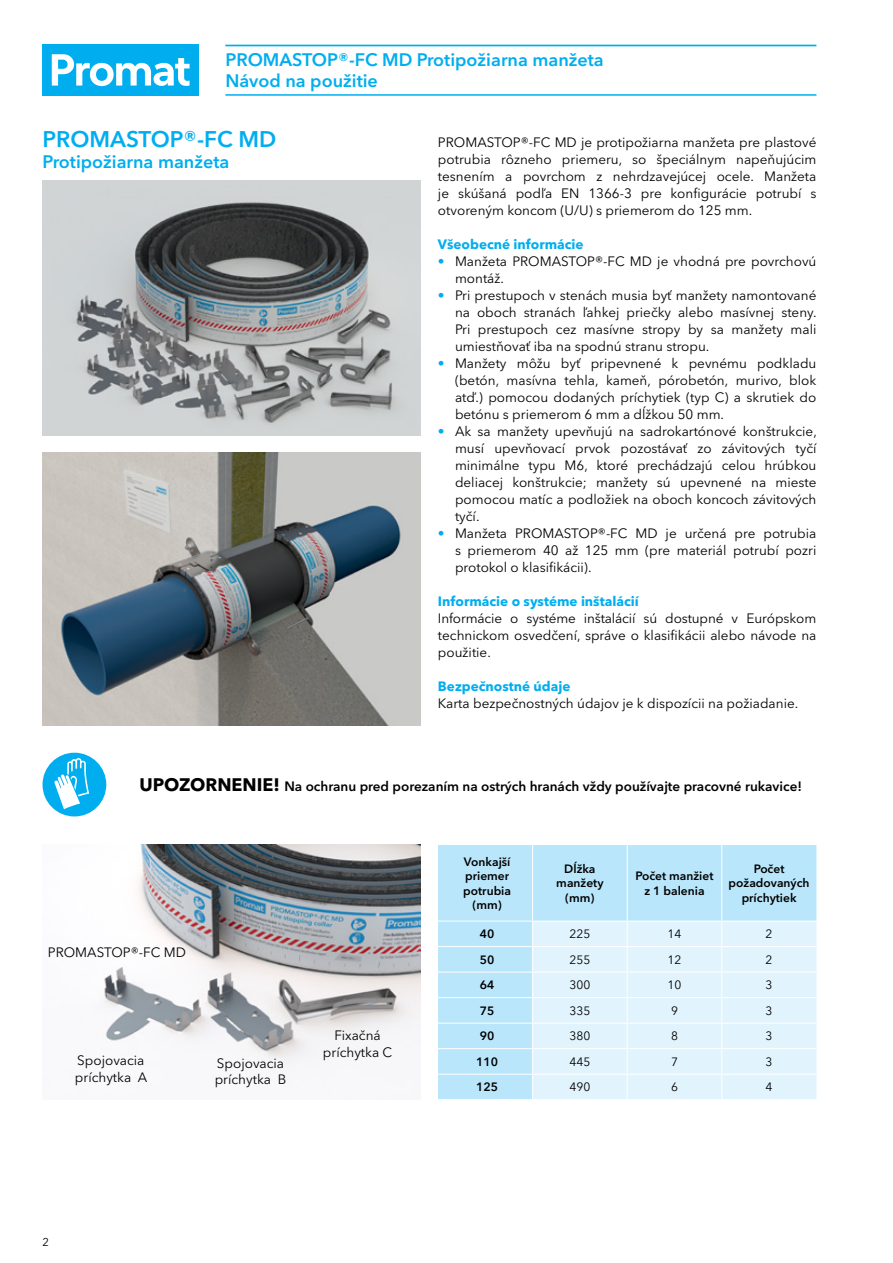
<style>
.page{position:relative;width:893px;height:1263px;background:#fff}
.page>*{position:absolute;margin:0;border:0;box-sizing:border-box;transform-origin:0 0}
.t1{font:600 22.5px "Avenir Next W1 G";color:#00aeef}
.t2{font:600 18px/21.3px "Avenir Next W1 G";color:#00aeef}
.t3{font:13.5px/17px "Avenir Next W1 G";color:#000;text-align:justify}
.t4{font:600 13.5px "Avenir Next W1 G";color:#000}
.t5{font:700 13.5px "Avenir Next W1 G";color:#00aeef}
.t6{font:600 12px/14.4px "Avenir Next W1 G";color:#000;text-align:center}
.t7{font:12px "Avenir Next W1 G";color:#000}
.t8{font:11.25px "Avenir Next W1 G";color:#000}
.s1{color:#00aeef}
.s2{font-weight:700;font-size:18px}
</style>
<div class="page">
<div style="left:43px;top:45px;width:156px;height:51px;background:#00aeef"></div>
<svg style="left:52px;top:54px;width:138px;height:32px"></svg>
<img style="left:43px;top:181px;width:378px;height:255px">
<img style="left:43px;top:453px;width:378px;height:272px">
<div style="left:43px;top:753px;width:63px;height:63px;background:#00aeef;border-radius:50%"></div>
<svg style="left:54px;top:758px;width:35px;height:51px"></svg>
<img style="left:103px;top:844px;width:318px;height:220px">
<hr style="left:225px;top:45px;width:591px;height:1px;background:#00aeef">
<hr style="left:225px;top:94px;width:591px;height:2px;background:#00aeef">
<div style="left:438px;top:845px;width:378px;height:254px;background:#b9e6fa"></div>
<div style="left:533px;top:922px;width:283px;height:177px;background:#e1f4fd"></div>
<hr style="left:438px;top:921px;width:95px;height:1px;background:#fff">
<hr style="left:627px;top:921px;width:95px;height:1px;background:#fff">
<hr style="left:533px;top:921px;width:94px;height:1px;background:#fff">
<hr style="left:533px;top:946px;width:94px;height:1px;background:#fff">
<hr style="left:627px;top:946px;width:95px;height:1px;background:#fff">
<hr style="left:533px;top:972px;width:94px;height:1px;background:#fff">
<hr style="left:627px;top:972px;width:95px;height:1px;background:#fff">
<hr style="left:533px;top:997px;width:94px;height:1px;background:#fff">
<hr style="left:627px;top:997px;width:95px;height:1px;background:#fff">
<hr style="left:533px;top:1023px;width:94px;height:1px;background:#fff">
<hr style="left:627px;top:1023px;width:95px;height:1px;background:#fff">
<hr style="left:533px;top:1048px;width:94px;height:1px;background:#fff">
<hr style="left:627px;top:1048px;width:95px;height:1px;background:#fff">
<hr style="left:533px;top:1074px;width:94px;height:1px;background:#fff">
<hr style="left:627px;top:1074px;width:95px;height:1px;background:#fff">
<hr style="left:627px;top:845px;width:1px;height:76px;background:#fff">
<hr style="left:721px;top:845px;width:1px;height:76px;background:#fff">
<svg style="left:627px;top:922px;width:1px;height:177px"></svg>
<svg style="left:721px;top:922px;width:1px;height:177px"></svg>
<hr style="left:532px;top:845px;width:1px;height:76px;background:#fff">
<svg style="left:532px;top:921px;width:1px;height:178px"></svg>
<hr style="left:438px;top:946px;width:95px;height:1px;background:#fff">
<hr style="left:438px;top:972px;width:95px;height:1px;background:#fff">
<hr style="left:438px;top:997px;width:95px;height:1px;background:#fff">
<hr style="left:438px;top:1023px;width:95px;height:1px;background:#fff">
<hr style="left:438px;top:1048px;width:95px;height:1px;background:#fff">
<hr style="left:438px;top:1074px;width:95px;height:1px;background:#fff">
<hr style="left:722px;top:921px;width:94px;height:1px;background:#fff">
<hr style="left:722px;top:946px;width:94px;height:1px;background:#fff">
<hr style="left:722px;top:972px;width:94px;height:1px;background:#fff">
<hr style="left:722px;top:997px;width:94px;height:1px;background:#fff">
<hr style="left:722px;top:1023px;width:94px;height:1px;background:#fff">
<hr style="left:722px;top:1048px;width:94px;height:1px;background:#fff">
<hr style="left:722px;top:1074px;width:94px;height:1px;background:#fff">
<h2 class="t2" style="left:225px;top:49px;width:380px">PROMASTOP®-FC MD Protipožiarna manžeta<br>Návod na použitie</h2>
<h1 class="t1" style="left:43px;top:125px;width:235px">PROMASTOP®-FC MD</h1>
<h2 class="t2" style="left:43px;top:151px;width:188px">Protipožiarna manžeta</h2>
<p class="t3" style="left:438px;top:134px;width:380px">PROMASTOP®-FC MD je protipožiarna manžeta pre plastové potrubia rôzneho priemeru, so špeciálnym napeňujúcim tesnením a povrchom z nehrdzavejúcej ocele. Manžeta je skúšaná podľa EN 1366-3 pre konfigurácie potrubí s otvoreným koncom (U/U) s priemerom do 125 mm.</p>
<p class="t5" style="left:438px;top:236px;width:147px">Všeobecné informácie</p>
<p class="t3" style="left:455px;top:253px;width:363px;text-indent:-17px"><span class="s1">•</span> Manžeta PROMASTOP®-FC MD je vhodná pre povrchovú montáž.</p>
<p class="t3" style="left:455px;top:287px;width:363px;text-indent:-17px"><span class="s1">•</span> Pri prestupoch v stenách musia byť manžety namontované na oboch stranách ľahkej priečky alebo masívnej steny.<br>Pri prestupoch cez masívne stropy by sa manžety mali umiestňovať iba na spodnú stranu stropu.</p>
<p class="t3" style="left:455px;top:355px;width:363px;text-indent:-17px"><span class="s1">•</span> Manžety môžu byť pripevnené k pevnému podkladu (betón, masívna tehla, kameň, pórobetón, murivo, blok atď.) pomocou dodaných príchytiek (typ C) a skrutiek do betónu s priemerom 6 mm a dĺžkou 50 mm.</p>
<p class="t3" style="left:455px;top:423px;width:363px;text-indent:-17px"><span class="s1">•</span> Ak sa manžety upevňujú na sadrokartónové konštrukcie, musí upevňovací prvok pozostávať zo závitových tyčí minimálne typu M6, ktoré prechádzajú celou hrúbkou deliacej konštrukcie; manžety sú upevnené na mieste pomocou matíc a podložiek na oboch koncoch závitových tyčí.</p>
<p class="t3" style="left:455px;top:525px;width:363px;text-indent:-17px"><span class="s1">•</span> Manžeta PROMASTOP®-FC MD je určená pre potrubia s priemerom 40 až 125 mm (pre materiál potrubí pozri protokol o klasifikácii).</p>
<p class="t5" style="left:438px;top:593px;width:202px">Informácie o systéme inštalácií</p>
<p class="t3" style="left:438px;top:610px;width:380px">Informácie o systéme inštalácií sú dostupné v Európskom technickom osvedčení, správe o klasifikácii alebo návode na použitie.</p>
<p class="t5" style="left:438px;top:678px;width:134px">Bezpečnostné údaje</p>
<p class="t3" style="left:438px;top:695px;width:362px">Karta bezpečnostných údajov je k dispozícii na požiadanie.</p>
<p class="t4" style="left:139px;top:778px;width:664px"><span class="s2">UPOZORNENIE!</span> Na ochranu pred porezaním na ostrých hranách vždy používajte pracovné rukavice!</p>
<p class="t3" style="left:48px;top:943px;width:140px">PROMASTOP®-FC MD</p>
<p class="t3" style="left:75px;top:1052px;width:74px;line-height:16.2px">Spojovacia príchytka A</p>
<p class="t3" style="left:215px;top:1055px;width:73px;line-height:16.2px">Spojovacia príchytka B</p>
<p class="t3" style="left:323px;top:1028px;width:71px;line-height:16.2px;text-align:center">Fixačná príchytka C</p>
<p class="t8" style="left:43px;top:1235px;width:8px">2</p>
<p class="t6" style="left:463px;top:854px;width:49px">Vonkajší priemer potrubia (mm)</p>
<p class="t6" style="left:556px;top:861px;width:49px">Dĺžka manžety (mm)</p>
<p class="t6" style="left:636px;top:869px;width:79px">Počet manžiet z 1 balenia</p>
<p class="t6" style="left:729px;top:861px;width:82px">Počet požadovaných príchytiek</p>
<p class="t6" style="left:480px;top:927px;width:16px">40</p>
<p class="t7" style="left:569px;top:927px;width:22px">225</p>
<p class="t7" style="left:667px;top:927px;width:15px">14</p>
<p class="t7" style="left:766px;top:927px;width:8px">2</p>
<p class="t6" style="left:480px;top:952px;width:16px">50</p>
<p class="t7" style="left:569px;top:952px;width:22px">255</p>
<p class="t7" style="left:667px;top:952px;width:15px">12</p>
<p class="t7" style="left:766px;top:952px;width:8px">2</p>
<p class="t6" style="left:480px;top:978px;width:16px">64</p>
<p class="t7" style="left:569px;top:978px;width:22px">300</p>
<p class="t7" style="left:667px;top:978px;width:15px">10</p>
<p class="t7" style="left:766px;top:978px;width:8px">3</p>
<p class="t6" style="left:480px;top:1003px;width:16px">75</p>
<p class="t7" style="left:569px;top:1003px;width:22px">335</p>
<p class="t7" style="left:671px;top:1003px;width:8px">9</p>
<p class="t7" style="left:766px;top:1003px;width:8px">3</p>
<p class="t6" style="left:480px;top:1029px;width:16px">90</p>
<p class="t7" style="left:569px;top:1029px;width:22px">380</p>
<p class="t7" style="left:671px;top:1029px;width:8px">8</p>
<p class="t7" style="left:766px;top:1029px;width:8px">3</p>
<p class="t6" style="left:476px;top:1054px;width:23px">110</p>
<p class="t7" style="left:569px;top:1054px;width:22px">445</p>
<p class="t7" style="left:671px;top:1054px;width:8px">7</p>
<p class="t7" style="left:766px;top:1054px;width:8px">3</p>
<p class="t6" style="left:476px;top:1080px;width:23px">125</p>
<p class="t7" style="left:569px;top:1080px;width:22px">490</p>
<p class="t7" style="left:671px;top:1080px;width:8px">6</p>
<p class="t7" style="left:766px;top:1080px;width:8px">4</p>
</div>
